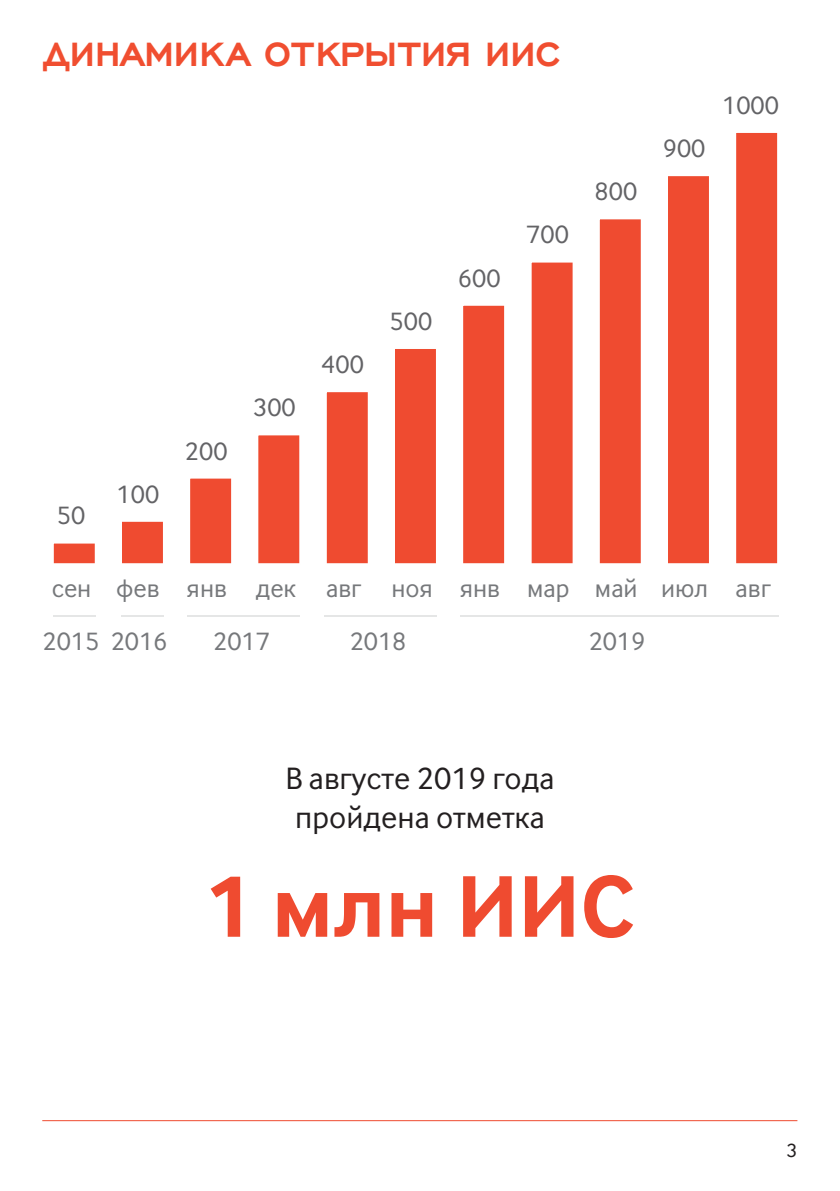
<style>
.page{position:relative;width:840px;height:1191px;background:#fff}
.page>*{position:absolute;margin:0;border:0;box-sizing:border-box;transform-origin:0 0}
.t1{font:700 90.6px "Inter Face Corp";color:#ef4b30}
.t2{font:700 44px "Engravers Gothic";letter-spacing:-.01em;color:#f04e30}
.t3{font:32px/38.4px "Inter Face Corp";color:#231f20;text-align:center}
.t4{font:26.2px/53.4px "Inter Face Corp";color:#76787b}
.t5{font:26.2px "Inter Face Corp";letter-spacing:.005em;color:#636366}
.t6{font:20px "Inter Face Corp";color:#231f20}
</style>
<div class="page">
<hr style="left:42px;top:1120px;width:755px;height:1px;background:#ef4b30">
<svg style="left:53px;top:133px;width:725px;height:431px"></svg>
<hr style="left:460px;top:615px;width:317px;height:1px;background:#e5e6e6">
<hr style="left:324px;top:615px;width:112px;height:1px;background:#e5e6e6">
<hr style="left:187px;top:615px;width:112px;height:1px;background:#e5e6e6">
<hr style="left:121px;top:615px;width:43px;height:1px;background:#e5e6e6">
<hr style="left:53px;top:615px;width:43px;height:1px;background:#e5e6e6">
<h2 class="t2" style="left:43px;top:30px;width:519px">ДИНАМИКА ОТКРЫТИЯ ИИС</h2>
<p class="t5" style="left:57px;top:501px;width:30px">50</p>
<p class="t5" style="left:116px;top:479px;width:44px">100</p>
<p class="t5" style="left:185px;top:436px;width:44px">200</p>
<p class="t5" style="left:253px;top:393px;width:44px">300</p>
<p class="t5" style="left:321px;top:349px;width:44px">400</p>
<p class="t5" style="left:389px;top:306px;width:44px">500</p>
<p class="t5" style="left:457px;top:263px;width:44px">600</p>
<p class="t5" style="left:526px;top:220px;width:44px">700</p>
<p class="t5" style="left:594px;top:176px;width:44px">800</p>
<p class="t5" style="left:662px;top:133px;width:44px">900</p>
<p class="t5" style="left:721px;top:90px;width:59px">1000</p>
<p class="t4" style="left:43px;top:561px;width:729px;text-indent:9px">сен фев янв дек авг ноя янв мар май июл авг<br>2015 2016</p>
<p class="t4" style="left:213px;top:614px;width:58px">2017</p>
<p class="t4" style="left:349px;top:614px;width:58px">2018</p>
<p class="t4" style="left:588px;top:614px;width:58px">2019</p>
<p class="t3" style="left:285px;top:759px;width:270px">В августе 2019 года пройдена отметка</p>
<h1 class="t1" style="left:204px;top:854px;width:432px">1 млн ИИС</h1>
<p class="t6" style="left:786px;top:1139px;width:12px">3</p>
</div>
